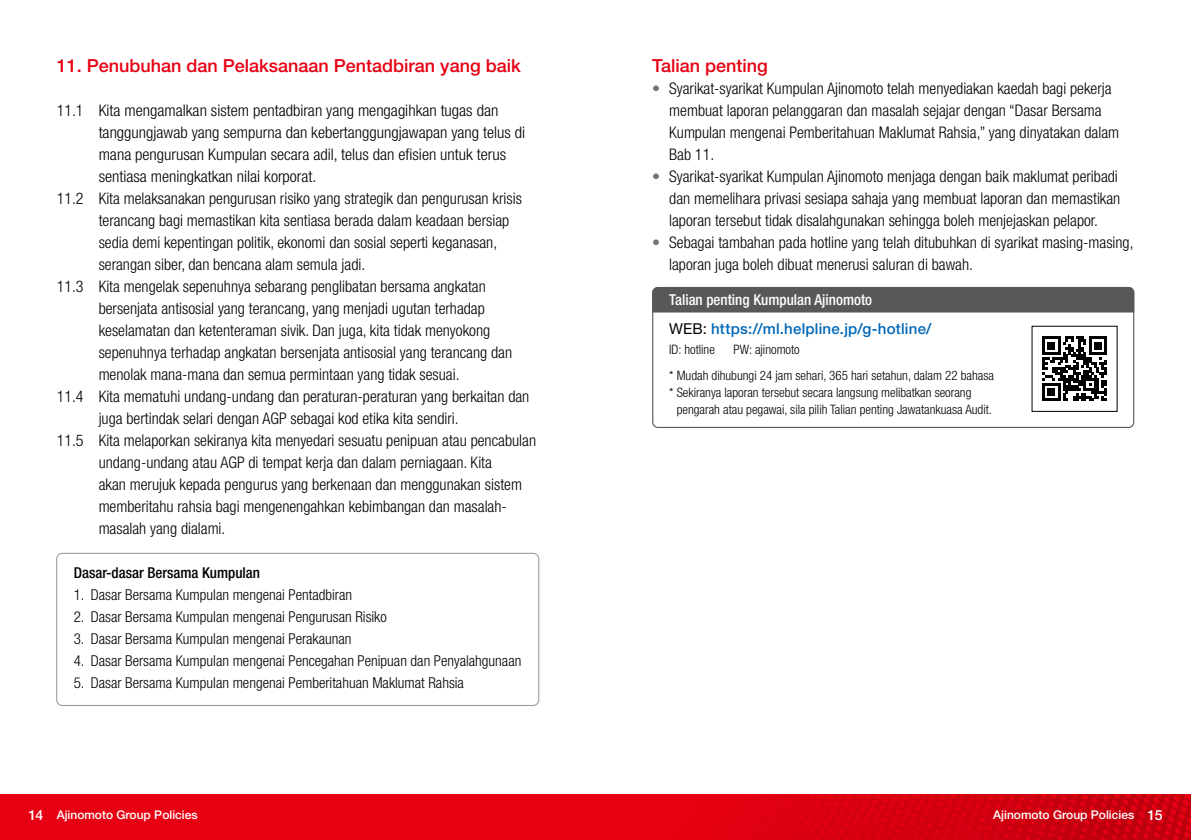
<style>
.page{position:relative;width:1191px;height:840px;background:#fff}
.page>*{position:absolute;margin:0;border:0;box-sizing:border-box;transform-origin:0 0}
.t1{font:500 18px "Helvetica Neue LT Std";color:#e60012}
.t2{font:300 condensed 16px/22px "Helvetica Neue LT Std";color:#000}
.t3{font:300 condensed 15px "Helvetica Neue LT Std";color:#000}
.t4{font:500 15px/29.6px "Helvetica Neue LT Std";letter-spacing:.015em;color:#0068b7}
.t5{font:500 condensed 15px "Helvetica Neue LT Std";color:#000}
.t6{font:300 condensed 13px/25.6px "Helvetica Neue LT Std";color:#000}
.t7{font:500 12px "Helvetica Neue LT Std";color:#fff}
.s1{color:#727171}
.s2{font-stretch:condensed;color:#fff}
.s3{font-weight:400;color:#000}
.s4{font-size:14px}
</style>
<div class="page">
<div style="left:0;top:794px;width:1191px;height:45px;background:#e60012"></div>
<img style="left:766px;top:794px;width:425px;height:45px">
<div style="left:56px;top:552px;width:483px;height:153px;border:1px solid #9fa0a0;border-radius:6px"></div>
<div style="left:652px;top:287px;width:482px;height:141px;border:1px solid #595757;border-radius:5px"></div>
<div style="left:652px;top:287px;width:482px;height:25px;background:#595757"></div>
<svg style="left:1042px;top:336px;width:64px;height:65px"></svg>
<p class="t1" style="left:57px;top:54px;width:465px">11. Penubuhan dan Pelaksanaan Pentadbiran yang baik</p>
<p class="t2" style="left:57px;top:99px;width:443px">11.1 Kita mengamalkan sistem pentadbiran yang mengagihkan tugas dan</p>
<p class="t2" style="left:99px;top:121px;width:428px">tanggungjawab yang sempurna dan kebertanggungjawapan yang telus di</p>
<p class="t2" style="left:99px;top:143px;width:409px">mana pengurusan Kumpulan secara adil, telus dan efisien untuk terus</p>
<p class="t2" style="left:99px;top:165px;width:219px">sentiasa meningkatkan nilai korporat.</p>
<p class="t2" style="left:57px;top:187px;width:467px">11.2 Kita melaksanakan pengurusan risiko yang strategik dan pengurusan krisis</p>
<p class="t2" style="left:99px;top:209px;width:412px">terancang bagi memastikan kita sentiasa berada dalam keadaan bersiap</p>
<p class="t2" style="left:99px;top:231px;width:400px">sedia demi kepentingan politik, ekonomi dan sosial seperti keganasan,</p>
<p class="t2" style="left:99px;top:253px;width:268px">serangan siber, dan bencana alam semula jadi.</p>
<p class="t2" style="left:57px;top:275px;width:430px">11.3 Kita mengelak sepenuhnya sebarang penglibatan bersama angkatan</p>
<p class="t2" style="left:99px;top:297px;width:388px">bersenjata antisosial yang terancang, yang menjadi ugutan terhadap</p>
<p class="t2" style="left:99px;top:319px;width:393px">keselamatan dan ketenteraman sivik. Dan juga, kita tidak menyokong</p>
<p class="t2" style="left:99px;top:341px;width:415px">sepenuhnya terhadap angkatan bersenjata antisosial yang terancang dan</p>
<p class="t2" style="left:99px;top:363px;width:362px">menolak mana-mana dan semua permintaan yang tidak sesuai.</p>
<p class="t2" style="left:57px;top:385px;width:474px">11.4 Kita mematuhi undang-undang dan peraturan-peraturan yang berkaitan dan</p>
<p class="t2" style="left:99px;top:407px;width:361px">juga bertindak selari dengan AGP sebagai kod etika kita sendiri.</p>
<p class="t2" style="left:57px;top:429px;width:481px">11.5 Kita melaporkan sekiranya kita menyedari sesuatu penipuan atau pencabulan</p>
<p class="t2" style="left:99px;top:451px;width:395px">undang-undang atau AGP di tempat kerja dan dalam perniagaan. Kita</p>
<p class="t2" style="left:99px;top:473px;width:425px">akan merujuk kepada pengurus yang berkenaan dan menggunakan sistem</p>
<p class="t2" style="left:99px;top:495px;width:410px">memberitahu rahsia bagi mengenengahkan kebimbangan dan masalah-</p>
<p class="t2" style="left:99px;top:517px;width:128px">masalah yang dialami.</p>
<p class="t5" style="left:74px;top:563px;width:188px">Dasar-dasar Bersama Kumpulan</p>
<p class="t3" style="left:74px;top:586px;width:280px">1. Dasar Bersama Kumpulan mengenai Pentadbiran</p>
<p class="t3" style="left:74px;top:608px;width:314px">2. Dasar Bersama Kumpulan mengenai Pengurusan Risiko</p>
<p class="t3" style="left:74px;top:630px;width:279px">3. Dasar Bersama Kumpulan mengenai Perakaunan</p>
<p class="t3" style="left:74px;top:652px;width:449px">4. Dasar Bersama Kumpulan mengenai Pencegahan Penipuan dan Penyalahgunaan</p>
<p class="t3" style="left:74px;top:674px;width:392px">5. Dasar Bersama Kumpulan mengenai Pemberitahuan Maklumat Rahsia</p>
<p class="t1" style="left:652px;top:54px;width:117px">Talian penting</p>
<p class="t2" style="left:669px;top:77px;width:451px;text-indent:-17px"><span class="s1">•</span> Syarikat-syarikat Kumpulan Ajinomoto telah menyediakan kaedah bagi pekerja membuat laporan pelanggaran dan masalah sejajar dengan “Dasar Bersama Kumpulan mengenai Pemberitahuan Maklumat Rahsia,” yang dinyatakan dalam Bab 11.</p>
<p class="t2" style="left:669px;top:165px;width:453px;text-indent:-17px"><span class="s1">•</span> Syarikat-syarikat Kumpulan Ajinomoto menjaga dengan baik maklumat peribadi dan memelihara privasi sesiapa sahaja yang membuat laporan dan memastikan laporan tersebut tidak disalahgunakan sehingga boleh menjejaskan pelapor.</p>
<p class="t2" style="left:669px;top:231px;width:466px;text-indent:-17px"><span class="s1">•</span> Sebagai tambahan pada hotline yang telah ditubuhkan di syarikat masing-masing, laporan juga boleh dibuat menerusi saluran di bawah.</p>
<p class="t4" style="left:669px;top:284px;width:264px"><span class="s2">Talian penting Kumpulan Ajinomoto<br></span><span class="s3">WEB:</span> https://ml.helpline.jp/g-hotline/</p>
<p class="t6" style="left:669px;top:336px;width:47px">ID: hotline</p>
<p class="t6" style="left:669px;top:336px;width:326px;text-indent:64px">PW: ajinomoto<br>* Mudah dihubungi 24 jam sehari, 365 hari setahun, dalam 22 bahasa</p>
<p class="t6" style="left:676px;top:383px;width:317px;line-height:17px;text-indent:-7px">* Sekiranya laporan tersebut secara langsung melibatkan seorang pengarah atau pegawai, sila pilih Talian penting Jawatankuasa Audit.</p>
<p class="t7" style="left:28px;top:806px;width:171px"><span class="s4">14</span> Ajinomoto Group Policies</p>
<p class="t7" style="left:993px;top:806px;width:171px">Ajinomoto Group Policies <span class="s4">15</span></p>
</div>
